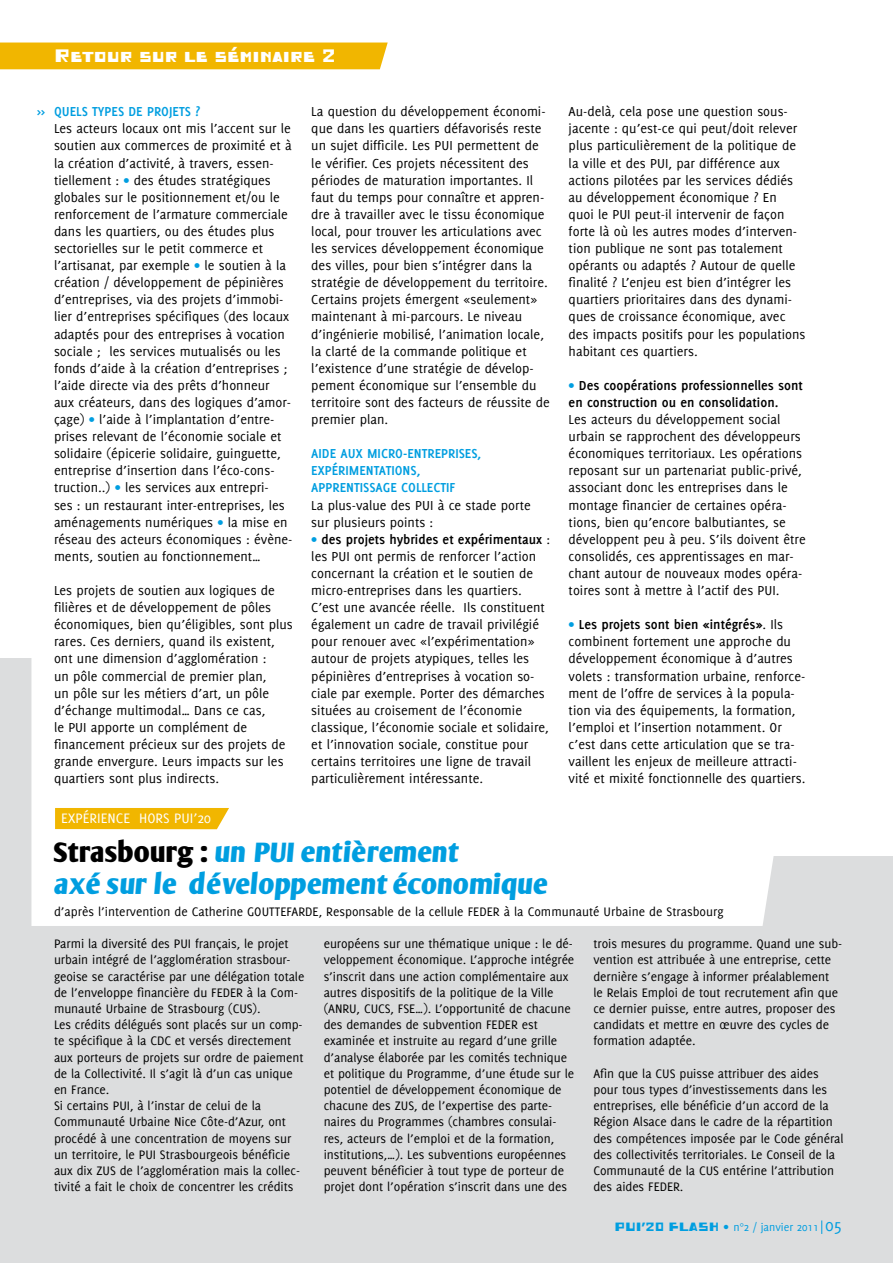
<style>
.page{position:relative;width:893px;height:1263px;background:#fff}
.page>*{position:absolute;margin:0;border:0;box-sizing:border-box;transform-origin:0 0}
.t1{font:700 27px/32.4px "Oli Jo";color:#009ee0}
.t2{font:18px "Trottoir";color:#fff}
.t3{font:15px "Delicious";color:#fff}
.t4{font:14.25px/17.1px "Delicious";color:#000}
.t5{font:700 14.25px/17.1px "Delicious";color:#009ee0}
.t6{font:700 14.25px/17.1px "Delicious";color:#000}
.t7{font:13.5px/16.2px "Delicious";letter-spacing:-.005em;color:#000}
.t8{font:700 13.5px "Delicious";color:#009ee0}
.t9{font:12px "Delicious";color:#009ee0}
.s1{color:#009ee0}
.s2{font-weight:700}
.s3{font-weight:400;color:#009ee0}
.s4{color:#000}
.s5{font-family:"Trottoir"}
.s6{font-size:12.75px}
.s7{font-size:18px}
</style>
<div class="page">
<div style="left:0;top:658px;width:893px;height:605px;background:#dcddde"></div>
<div style="left:0;top:43px;width:388px;height:26px;background:#f1b600"></div>
<svg style="left:821px;top:1220px;width:1px;height:14px"></svg>
<div style="left:31px;top:658px;width:743px;height:268px;background:#fff"></div>
<div style="left:55px;top:808px;width:174px;height:21px;background:#f1b600"></div>
<div style="left:506px;top:627px;width:387px;height:229px;background:#fff"></div>
<p class="t2" style="left:54px;top:45px;width:283px">Retour sur le séminaire 2</p>
<p class="t8" style="left:37px;top:104px;width:10px">&gt;&gt;</p>
<p class="t5" style="left:54px;top:103px;width:148px">QUELS TYPES DE PROJETS ?</p>
<p class="t4" style="left:54px;top:120px;width:240px">Les acteurs locaux ont mis l’accent sur le soutien aux commerces de proximité et à la création d’activité, à travers, essen&shy;tiellement : <span class="s1">•</span> des études stratégiques globales sur le positionnement et/ou le renforcement de l’armature commerciale dans les quartiers, ou des études plus sectorielles sur le petit commerce et l’artisanat, par exemple <span class="s1">•</span> le soutien à la création / développement de pépinières d’entreprises, via des projets d’immobi&shy;lier d’entreprises spécifiques (des locaux adaptés pour des entreprises à vocation sociale ; les services mutualisés ou les fonds d’aide à la création d’entreprises ; l’aide directe via des prêts d’honneur aux créateurs, dans des logiques d’amor&shy;çage) <span class="s1">•</span> l’aide à l’implantation d’entre&shy;prises relevant de l’économie sociale et solidaire (épicerie solidaire, guinguette, entreprise d’insertion dans l’éco-cons&shy;truction..) <span class="s1">•</span> les services aux entrepri-<br>ses : un restaurant inter-entreprises, les aménagements numériques <span class="s1">•</span> la mise en réseau des acteurs économiques : évène&shy;ments, soutien au fonctionnement…</p>
<p class="t4" style="left:54px;top:582px;width:240px">Les projets de soutien aux logiques de filières et de développement de pôles économiques, bien qu’éligibles, sont plus rares. Ces derniers, quand ils existent, ont une dimension d’agglomération :<br>un pôle commercial de premier plan,<br>un pôle sur les métiers d’art, un pôle d’échange multimodal… Dans ce cas,<br>le PUI apporte un complément de financement précieux sur des projets de grande envergure. Leurs impacts sur les quartiers sont plus indirects.</p>
<p class="t4" style="left:311px;top:103px;width:240px">La question du développement économi&shy;que dans les quartiers défavorisés reste un sujet difficile. Les PUI permettent de le vérifier. Ces projets nécessitent des périodes de maturation importantes. Il faut du temps pour connaître et appren&shy;dre à travailler avec le tissu économique local, pour trouver les articulations avec les services développement économique des villes, pour bien s’intégrer dans la stratégie de développement du territoire.<br>Certains projets émergent «seulement» maintenant à mi-parcours. Le niveau d’ingénierie mobilisé, l’animation locale, la clarté de la commande politique et l’existence d’une stratégie de dévelop&shy;pement économique sur l’ensemble du territoire sont des facteurs de réussite de premier plan.</p>
<p class="t5" style="left:311px;top:445px;width:171px">AIDE AUX MICRO-ENTREPRISES,<br>EXPÉRIMENTATIONS,<br>APPRENTISSAGE COLLECTIF</p>
<p class="t4" style="left:311px;top:496px;width:221px">La plus-value des PUI à ce stade porte sur plusieurs points :</p>
<p class="t4" style="left:311px;top:530px;width:240px"><span class="s1">•</span> <span class="s2">des projets hybrides et expérimentaux</span> : les PUI ont permis de renforcer l’action concernant la création et le soutien de micro-entreprises dans les quartiers.<br>C’est une avancée réelle. Ils constituent également un cadre de travail privilégié pour renouer avec «l’expérimentation» autour de projets atypiques, telles les pépinières d’entreprises à vocation so&shy;ciale par exemple. Porter des démarches situées au croisement de l’économie classique, l’économie sociale et solidaire, et l’innovation sociale, constitue pour certains territoires une ligne de travail particulièrement intéressante.</p>
<p class="t4" style="left:569px;top:103px;width:238px">Au-delà, cela pose une question sous&shy;jacente : qu’est-ce qui peut/doit relever plus particulièrement de la politique de la ville et des PUI, par différence aux actions pilotées par les services dédiés au développement économique ? En<br>quoi le PUI peut-il intervenir de façon forte là où les autres modes d’interven&shy;tion publique ne sont pas totalement opérants ou adaptés ? Autour de quelle finalité ? L’enjeu est bien d’intégrer les quartiers prioritaires dans des dynami&shy;ques de croissance économique, avec des impacts positifs pour les populations habitant ces quartiers.</p>
<p class="t6" style="left:569px;top:376px;width:236px"><span class="s3">•</span> Des coopérations professionnelles sont en construction ou en consolidation.</p>
<p class="t4" style="left:569px;top:411px;width:239px">Les acteurs du développement social urbain se rapprochent des développeurs économiques territoriaux. Les opérations reposant sur un partenariat public-privé, associant donc les entreprises dans le montage financier de certaines opéra&shy;tions, bien qu’encore balbutiantes, se développent peu à peu. S’ils doivent être consolidés, ces apprentissages en mar&shy;chant autour de nouveaux modes opéra&shy;toires sont à mettre à l’actif des PUI.</p>
<p class="t4" style="left:569px;top:616px;width:238px"><span class="s1">•</span> <span class="s2">Les projets sont bien «intégrés»</span>. Ils combinent fortement une approche du développement économique à d’autres volets : transformation urbaine, renforce&shy;ment de l’offre de services à la popula&shy;tion via des équipements, la formation, l’emploi et l’insertion notamment. Or c’est dans cette articulation que se tra&shy;vaillent les enjeux de meilleure attracti&shy;vité et mixité fonctionnelle des quartiers.</p>
<p class="t3" style="left:61px;top:810px;width:151px">EXPÉRIENCE HORS PUI’20</p>
<h1 class="t1" style="left:54px;top:836px;width:498px"><span class="s4">Strasbourg :</span> un PUI entièrement<br>axé sur le développement économique</h1>
<p class="t7" style="left:54px;top:935px;width:252px">Parmi la diversité des PUI français, le projet urbain intégré de l’agglomération strasbour&shy;geoise se caractérise par une délégation totale de l’enveloppe financière du FEDER à la Com&shy;munauté Urbaine de Strasbourg (CUS).<br>Les crédits délégués sont placés sur un comp&shy;te spécifique à la CDC et versés directement aux porteurs de projets sur ordre de paiement de la Collectivité. Il s’agit là d’un cas unique en France.<br>Si certains PUI, à l’instar de celui de la Communauté Urbaine Nice Côte-d’Azur, ont procédé à une concentration de moyens sur un territoire, le PUI Strasbourgeois bénéficie aux dix ZUS de l’agglomération mais la collec&shy;tivité a fait le choix de concentrer les crédits</p>
<p class="t7" style="left:324px;top:935px;width:252px">européens sur une thématique unique : le dé&shy;veloppement économique. L’approche intégrée s’inscrit dans une action complémentaire aux autres dispositifs de la politique de la Ville (ANRU, CUCS, FSE…). L’opportunité de chacune des demandes de subvention FEDER est examinée et instruite au regard d’une grille d’analyse élaborée par les comités technique et politique du Programme, d’une étude sur le potentiel de développement économique de chacune des ZUS, de l’expertise des parte&shy;naires du Programmes (chambres consulai&shy;res, acteurs de l’emploi et de la formation, institutions,…). Les subventions européennes peuvent bénéficier à tout type de porteur de projet dont l’opération s’inscrit dans une des</p>
<p class="t7" style="left:593px;top:935px;width:250px">trois mesures du programme. Quand une sub&shy;vention est attribuée à une entreprise, cette dernière s’engage à informer préalablement<br>le Relais Emploi de tout recrutement afin que ce dernier puisse, entre autres, proposer des candidats et mettre en œuvre des cycles de formation adaptée.</p>
<p class="t7" style="left:54px;top:903px;width:671px">d’après l’intervention de Catherine GOUTTEFARDE, Responsable de la cellule FEDER à la Communauté Urbaine de Strasbourg</p>
<p class="t7" style="left:593px;top:1065px;width:252px">Afin que la CUS puisse attribuer des aides pour tous types d’investissements dans les entreprises, elle bénéficie d’un accord de la Région Alsace dans le cadre de la répartition des compétences imposée par le Code général des collectivités territoriales. Le Conseil de la Communauté de la CUS entérine l’attribution des aides FEDER.</p>
<p class="t9" style="left:614px;top:1220px;width:229px"><span class="s5">PUI’20 FLASH</span> <span class="s6">•</span> n°2 / janvier 2011 <span class="s7">05</span></p>
</div>
